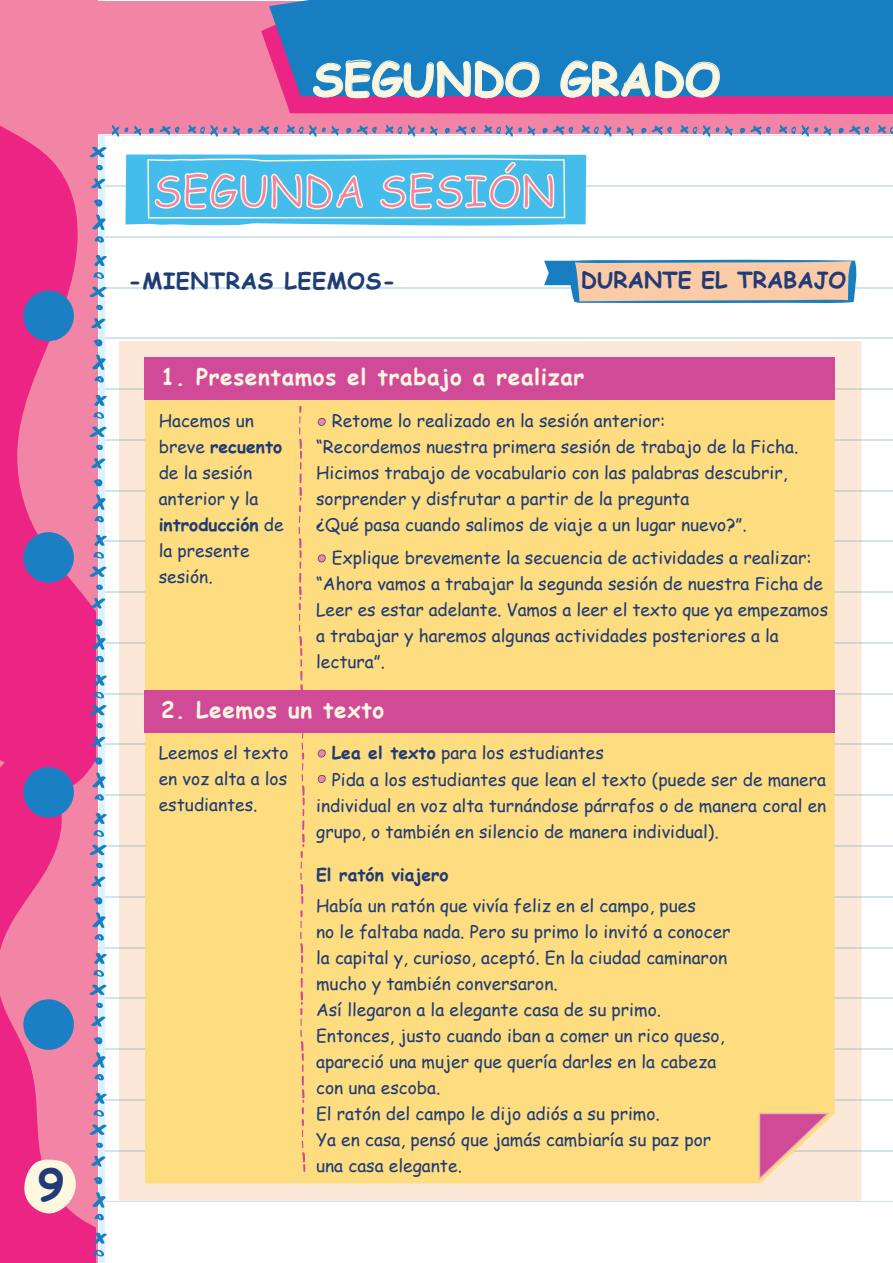
<style>
.page{position:relative;width:893px;height:1263px;background:#fff}
.page>*{position:absolute;margin:0;border:0;box-sizing:border-box;transform-origin:0 0}
.t1{font:700 45px "Comic Sans MS";color:#fbf6e0}
.t2{font:42.75px "Comic Sans MS";color:#f285a6}
.t3{font:700 42.3px "Comic Sans MS";color:#203b75;scale:1.04 1}
.t4{font:700 22.5px "Comic Sans MS";letter-spacing:.025em;color:#faf6e1}
.t5{font:700 22.5px "Comic Sans MS";letter-spacing:.025em;color:#1e3d75}
.t6{font:700 22.35px "Comic Sans MS";color:#203b75}
.t7{font:17.4px/26px "Comic Sans MS";color:#1f3c74}
.t8{font:700 17.4px "Comic Sans MS";color:#1f3c74}
.s1{font-weight:700}
</style>
<div class="page">
<hr style="left:0;top:135px;width:893px;height:1px;background:#0f769e">
<hr style="left:0;top:1201px;width:893px;height:1px;background:#0f769e">
<hr style="left:0;top:1150px;width:893px;height:1px;background:#0f769e">
<hr style="left:0;top:1099px;width:893px;height:1px;background:#0f769e">
<hr style="left:0;top:1048px;width:893px;height:2px;background:#0f769e">
<hr style="left:0;top:998px;width:893px;height:1px;background:#0f769e">
<hr style="left:0;top:947px;width:893px;height:1px;background:#0f769e">
<hr style="left:0;top:896px;width:893px;height:1px;background:#0f769e">
<hr style="left:0;top:845px;width:893px;height:1px;background:#0f769e">
<hr style="left:0;top:795px;width:893px;height:1px;background:#0f769e">
<hr style="left:0;top:744px;width:893px;height:1px;background:#0f769e">
<hr style="left:0;top:693px;width:893px;height:1px;background:#0f769e">
<hr style="left:0;top:642px;width:893px;height:1px;background:#0f769e">
<hr style="left:0;top:592px;width:893px;height:1px;background:#0f769e">
<hr style="left:0;top:541px;width:893px;height:1px;background:#0f769e">
<hr style="left:0;top:490px;width:893px;height:1px;background:#0f769e">
<hr style="left:0;top:439px;width:893px;height:1px;background:#0f769e">
<hr style="left:0;top:388px;width:893px;height:2px;background:#0f769e">
<hr style="left:0;top:338px;width:893px;height:1px;background:#0f769e">
<hr style="left:0;top:287px;width:893px;height:1px;background:#0f769e">
<hr style="left:0;top:236px;width:893px;height:1px;background:#0f769e">
<hr style="left:0;top:185px;width:893px;height:2px;background:#0f769e">
<div style="left:99px;top:0;width:6px;height:1263px;background:#daf2fb"></div>
<div style="left:0;top:1px;width:97px;height:1262px;background:#f285a6"></div>
<div style="left:95px;top:1px;width:798px;height:133px;background:#f285a6"></div>
<svg style="left:160px;top:125px;width:19px;height:10px"></svg>
<svg style="left:149px;top:128px;width:5px;height:6px"></svg>
<svg style="left:134px;top:126px;width:8px;height:10px"></svg>
<svg style="left:125px;top:127px;width:3px;height:5px"></svg>
<svg style="left:112px;top:125px;width:7px;height:12px"></svg>
<svg style="left:247px;top:125px;width:31px;height:10px"></svg>
<svg style="left:233px;top:126px;width:7px;height:10px"></svg>
<svg style="left:188px;top:125px;width:39px;height:12px"></svg>
<svg style="left:385px;top:125px;width:17px;height:9px"></svg>
<svg style="left:357px;top:125px;width:20px;height:10px"></svg>
<svg style="left:346px;top:128px;width:5px;height:6px"></svg>
<svg style="left:287px;top:125px;width:52px;height:12px"></svg>
<svg style="left:456px;top:125px;width:19px;height:10px"></svg>
<svg style="left:445px;top:128px;width:5px;height:6px"></svg>
<svg style="left:430px;top:126px;width:8px;height:10px"></svg>
<svg style="left:421px;top:127px;width:3px;height:5px"></svg>
<svg style="left:408px;top:125px;width:7px;height:12px"></svg>
<svg style="left:542px;top:125px;width:31px;height:10px"></svg>
<svg style="left:528px;top:126px;width:7px;height:10px"></svg>
<svg style="left:484px;top:125px;width:38px;height:12px"></svg>
<svg style="left:680px;top:125px;width:17px;height:9px"></svg>
<svg style="left:652px;top:125px;width:20px;height:10px"></svg>
<svg style="left:641px;top:128px;width:5px;height:6px"></svg>
<svg style="left:582px;top:125px;width:52px;height:12px"></svg>
<svg style="left:751px;top:125px;width:19px;height:10px"></svg>
<svg style="left:740px;top:128px;width:5px;height:6px"></svg>
<svg style="left:725px;top:126px;width:8px;height:10px"></svg>
<svg style="left:716px;top:127px;width:3px;height:5px"></svg>
<svg style="left:703px;top:125px;width:7px;height:12px"></svg>
<svg style="left:878px;top:125px;width:15px;height:9px"></svg>
<svg style="left:839px;top:125px;width:30px;height:10px"></svg>
<svg style="left:824px;top:126px;width:7px;height:10px"></svg>
<svg style="left:779px;top:125px;width:39px;height:12px"></svg>
<svg style="left:0;top:125px;width:96px;height:611px;fill:#ec2584"></svg>
<svg style="left:94px;top:272px;width:10px;height:7px"></svg>
<svg style="left:94px;top:255px;width:13px;height:11px"></svg>
<svg style="left:94px;top:236px;width:10px;height:7px"></svg>
<svg style="left:92px;top:215px;width:14px;height:15px"></svg>
<svg style="left:94px;top:199px;width:8px;height:8px"></svg>
<svg style="left:91px;top:178px;width:14px;height:11px"></svg>
<svg style="left:96px;top:165px;width:7px;height:5px"></svg>
<svg style="left:90px;top:147px;width:16px;height:10px"></svg>
<svg style="left:94px;top:412px;width:10px;height:7px"></svg>
<svg style="left:94px;top:395px;width:13px;height:11px"></svg>
<svg style="left:94px;top:376px;width:10px;height:6px"></svg>
<svg style="left:92px;top:354px;width:14px;height:16px"></svg>
<svg style="left:94px;top:339px;width:8px;height:7px"></svg>
<svg style="left:91px;top:318px;width:14px;height:11px"></svg>
<svg style="left:96px;top:305px;width:7px;height:5px"></svg>
<svg style="left:90px;top:287px;width:16px;height:10px"></svg>
<svg style="left:94px;top:552px;width:10px;height:7px"></svg>
<svg style="left:94px;top:535px;width:13px;height:11px"></svg>
<svg style="left:94px;top:516px;width:10px;height:6px"></svg>
<svg style="left:92px;top:494px;width:14px;height:16px"></svg>
<svg style="left:94px;top:479px;width:8px;height:7px"></svg>
<svg style="left:91px;top:458px;width:14px;height:11px"></svg>
<svg style="left:96px;top:445px;width:7px;height:5px"></svg>
<svg style="left:90px;top:426px;width:16px;height:11px"></svg>
<svg style="left:94px;top:692px;width:10px;height:6px"></svg>
<svg style="left:94px;top:675px;width:13px;height:11px"></svg>
<svg style="left:94px;top:656px;width:10px;height:6px"></svg>
<svg style="left:92px;top:634px;width:14px;height:16px"></svg>
<svg style="left:94px;top:619px;width:8px;height:7px"></svg>
<svg style="left:91px;top:598px;width:14px;height:11px"></svg>
<svg style="left:96px;top:584px;width:7px;height:6px"></svg>
<svg style="left:90px;top:566px;width:16px;height:11px"></svg>
<svg style="left:96px;top:723px;width:7px;height:5px"></svg>
<svg style="left:90px;top:705px;width:16px;height:10px"></svg>
<div style="left:23px;top:532px;width:51px;height:51px;background:#1b80c3;border-radius:50%"></div>
<div style="left:23px;top:291px;width:51px;height:50px;background:#1b80c3;border-radius:50%"></div>
<svg style="left:261px;top:27px;width:632px;height:87px;fill:#ec2584"></svg>
<div style="left:269px;top:0;width:624px;height:96px;background:#177fc1"></div>
<svg style="left:313px;top:43px;width:227px;height:55px"></svg>
<svg style="left:560px;top:60px;width:160px;height:38px"></svg>
<svg style="left:0;top:736px;width:107px;height:527px"></svg>
<div style="left:119px;top:341px;width:742px;height:859px;background:#fce8d8"></div>
<div style="left:145px;top:399px;width:690px;height:784px;background:#fedc80"></div>
<svg style="left:757px;top:1112px;width:75px;height:69px"></svg>
<div style="left:145px;top:357px;width:690px;height:42px;background:#d04a97"></div>
<svg style="left:300px;top:732px;width:5px;height:172px"></svg>
<svg style="left:300px;top:910px;width:5px;height:262px"></svg>
<svg style="left:299px;top:406px;width:4px;height:284px"></svg>
<div style="left:145px;top:690px;width:690px;height:42px;background:#d04a97"></div>
<svg style="left:125px;top:154px;width:461px;height:72px"></svg>
<svg style="left:544px;top:260px;width:314px;height:44px"></svg>
<svg style="left:318px;top:418px;width:8px;height:8px"></svg>
<svg style="left:318px;top:554px;width:8px;height:8px"></svg>
<svg style="left:318px;top:749px;width:8px;height:8px"></svg>
<svg style="left:318px;top:775px;width:8px;height:8px"></svg>
<h3 class="t3" style="left:38px;top:1154px;width:27px">9</h3>
<h1 class="t1" style="left:312px;top:46px;width:410px">SEGUNDO GRADO</h1>
<h2 class="t2" style="left:153px;top:160px;width:404px">SEGUNDA SESIÓN</h2>
<p class="t5" style="left:128px;top:264px;width:269px">-MIENTRAS LEEMOS-</p>
<p class="t6" style="left:581px;top:263px;width:267px">DURANTE EL TRABAJO</p>
<p class="t4" style="left:161px;top:360px;width:425px">1. Presentamos el trabajo a realizar</p>
<p class="t7" style="left:159px;top:407px;width:126px">Hacemos un breve <span class="s1">recuento </span>de la sesión anterior y la <span class="s1">introducción</span> de la presente sesión.</p>
<p class="t7" style="left:316px;top:407px;width:484px;text-indent:16px">Retome lo realizado en la sesión anterior:<br>“Recordemos nuestra primera sesión de trabajo de la Ficha.<br>Hicimos trabajo de vocabulario con las palabras descubrir, sorprender y disfrutar a partir de la pregunta<br>¿Qué pasa cuando salimos de viaje a un lugar nuevo?”.</p>
<p class="t7" style="left:316px;top:544px;width:514px;text-indent:16px">Explique brevemente la secuencia de actividades a realizar: “Ahora vamos a trabajar la segunda sesión de nuestra Ficha de Leer es estar adelante. Vamos a leer el texto que ya empezamos a trabajar y haremos algunas actividades posteriores a la lectura”.</p>
<p class="t4" style="left:161px;top:693px;width:225px">2. Leemos un texto</p>
<p class="t7" style="left:159px;top:739px;width:131px;text-align:justify">Leemos el texto en voz alta a los estudiantes.</p>
<p class="t7" style="left:332px;top:739px;width:274px"><span class="s1">Lea el texto</span> para los estudiantes</p>
<p class="t7" style="left:332px;top:766px;width:496px">Pida a los estudiantes que lean el texto (puede ser de manera</p>
<p class="t7" style="left:316px;top:792px;width:512px">individual en voz alta turnándose párrafos o de manera coral en</p>
<p class="t7" style="left:316px;top:818px;width:404px">grupo, o también en silencio de manera individual).</p>
<p class="t8" style="left:316px;top:862px;width:134px">El ratón viajero</p>
<p class="t7" style="left:316px;top:892px;width:416px">Había un ratón que vivía feliz en el campo, pues<br>no le faltaba nada. Pero su primo lo invitó a conocer la capital y, curioso, aceptó. En la ciudad caminaron mucho y también conversaron.<br>Así llegaron a la elegante casa de su primo.<br>Entonces, justo cuando iban a comer un rico queso, apareció una mujer que quería darles en la cabeza con una escoba.<br>El ratón del campo le dijo adiós a su primo.<br>Ya en casa, pensó que jamás cambiaría su paz por una casa elegante.</p>
</div>
